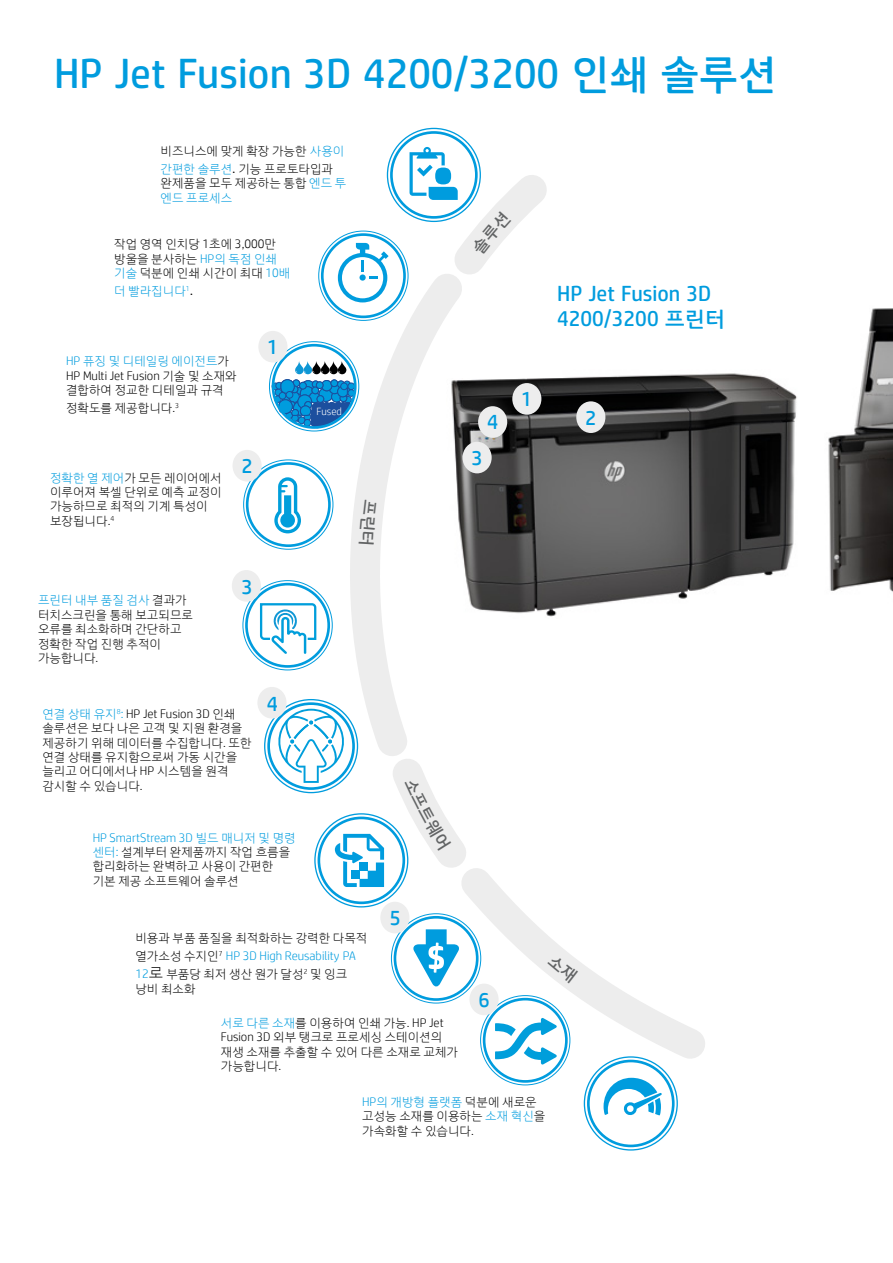
<style>
.page{position:relative;width:893px;height:1263px;background:#fff}
.page>*{position:absolute;margin:0;border:0;box-sizing:border-box;transform-origin:0 0}
.t1{font:40.5px "HP Simplified Hangeul";color:#009cde}
.t2{font:21px/25.2px "HP Simplified Hangeul";color:#009cde}
.t3{font:21px "HP Simplified";color:#009cde}
.t4{font:300 12px/14.4px "HP Simplified Hangeul";color:#000}
.t5{font:300 12px "HP Simplified Hangeul";color:#009cde}
.t6{font:300 10.5px "HP Simplified";color:#fff}
.s1{color:#009cde}
.s2{font-size:15px}
.s3{font-size:15px;color:#000}
</style>
<div class="page">
<img style="left:489px;top:308px;width:404px;height:309px">
<div style="left:390px;top:131px;width:88px;height:88px;border:3px solid #009cde;border-radius:50%"></div>
<div style="left:267px;top:702px;width:88px;height:88px;border:3px solid #009cde;border-radius:50%"></div>
<div style="left:587px;top:1060px;width:88px;height:87px;border:3px solid #009cde;border-radius:50%"></div>
<div style="left:246px;top:462px;width:85px;height:85px;border:3px solid #009cde;border-radius:50%"></div>
<div style="left:321px;top:233px;width:85px;height:85px;border:3px solid #009cde;border-radius:50%"></div>
<div style="left:245px;top:583px;width:85px;height:85px;border:3px solid #009cde;border-radius:50%"></div>
<div style="left:394px;top:916px;width:85px;height:85px;border:3px solid #009cde;border-radius:50%"></div>
<svg style="left:434px;top:880px;width:271px;height:203px"></svg>
<svg style="left:604px;top:1078px;width:58px;height:38px"></svg>
<svg style="left:413px;top:929px;width:46px;height:58px"></svg>
<svg style="left:275px;top:360px;width:60px;height:70px"></svg>
<div style="left:272px;top:344px;width:85px;height:85px;border:3px solid #009cde;border-radius:50%"></div>
<div style="left:286px;top:391px;width:7px;height:7px;background:#009cde;border-radius:50%"></div>
<div style="left:286px;top:391px;width:7px;height:7px;border:1px solid #1c4f9e;border-radius:50%"></div>
<svg style="left:338px;top:243px;width:51px;height:4px"></svg>
<svg style="left:274px;top:477px;width:27px;height:56px"></svg>
<svg style="left:259px;top:603px;width:58px;height:51px"></svg>
<div style="left:382px;top:903px;width:26px;height:29px;background:#ededed;border-radius:50%"></div>
<div style="left:380px;top:902px;width:29px;height:31px;border:3px solid #ededed;border-radius:50%"></div>
<div style="left:259px;top:688px;width:26px;height:29px;background:#ededed;border-radius:50%"></div>
<div style="left:257px;top:687px;width:30px;height:31px;border:3px solid #ededed;border-radius:50%"></div>
<div style="left:471px;top:985px;width:26px;height:29px;background:#ededed;border-radius:50%"></div>
<div style="left:469px;top:983px;width:30px;height:32px;border:3px solid #ededed;border-radius:50%"></div>
<div style="left:233px;top:571px;width:26px;height:29px;background:#ededed;border-radius:50%"></div>
<div style="left:232px;top:570px;width:29px;height:32px;border:3px solid #ededed;border-radius:50%"></div>
<div style="left:463px;top:442px;width:29px;height:31px;border:3px solid #ededed;border-radius:50%"></div>
<div style="left:480px;top:408px;width:26px;height:28px;background:#ededed;border-radius:50%"></div>
<div style="left:478px;top:406px;width:29px;height:32px;border:3px solid #ededed;border-radius:50%"></div>
<div style="left:234px;top:451px;width:26px;height:29px;background:#ededed;border-radius:50%"></div>
<div style="left:233px;top:450px;width:29px;height:31px;border:3px solid #ededed;border-radius:50%"></div>
<div style="left:578px;top:403px;width:26px;height:28px;background:#ededed;border-radius:50%"></div>
<div style="left:576px;top:401px;width:29px;height:32px;border:3px solid #ededed;border-radius:50%"></div>
<div style="left:260px;top:332px;width:26px;height:29px;background:#ededed;border-radius:50%"></div>
<div style="left:258px;top:331px;width:29px;height:31px;border:3px solid #ededed;border-radius:50%"></div>
<div style="left:514px;top:385px;width:26px;height:28px;background:#ededed;border-radius:50%"></div>
<div style="left:512px;top:383px;width:29px;height:32px;border:3px solid #ededed;border-radius:50%"></div>
<svg style="left:335px;top:247px;width:154px;height:462px"></svg>
<svg style="left:495px;top:1018px;width:62px;height:46px"></svg>
<svg style="left:548px;top:954px;width:30px;height:29px"></svg>
<svg style="left:410px;top:147px;width:137px;height:154px"></svg>
<svg style="left:275px;top:709px;width:218px;height:185px"></svg>
<svg style="left:359px;top:500px;width:18px;height:45px"></svg>
<h1 class="t1" style="left:54px;top:48px;width:725px">HP Jet Fusion 3D 4200/3200 인쇄 솔루션</h1>
<p class="t4" style="left:161px;top:141px;width:185px;line-height:18px">비즈니스에 맞게 확장 가능한 <span class="s1">사용이 간편한 솔루션</span><span class="s2">.</span> 기능 프로토타입과</p>
<p class="t4" style="left:161px;top:175px;width:187px">완제품을 모두 제공하는 통합 <span class="s1">엔드 투 엔드 프로세스</span></p>
<p class="t4" style="left:114px;top:236px;width:178px">작업 영역 인치당 1초에 3,000만 방울을 분사하는 <span class="s1">HP의 독점 인쇄 기술</span> 덕분에 인쇄 시간이 최대 <span class="s1">10배</span></p>
<p class="t5" style="left:114px;top:283px;width:81px">더 빨라집니다<sup>1</sup><span class="s3">.</span></p>
<p class="t4" style="left:66px;top:353px;width:172px"><span class="s1">HP 퓨징 및 디테일링 에이전트</span>가<br>HP Multi Jet Fusion 기술 및 소재와 결합하여 정교한 디테일과 규격</p>
<p class="t4" style="left:66px;top:400px;width:114px">정확도를 제공합니다.<sup>3</sup></p>
<h2 class="t3" style="left:267px;top:333px;width:13px">1</h2>
<p class="t4" style="left:50px;top:470px;width:173px"><span class="s1">정확한 열 제어</span>가 모든 레이어에서 이루어져 복셀 단위로 예측 교정이 가능하므로 최적의 기계 특성이 보장됩니다.<sup>4</sup></p>
<h2 class="t3" style="left:241px;top:452px;width:13px">2</h2>
<p class="t6" style="left:317px;top:404px;width:27px">Fused</p>
<h2 class="t3" style="left:487px;top:408px;width:13px">4</h2>
<h2 class="t3" style="left:471px;top:444px;width:13px">3</h2>
<h2 class="t3" style="left:521px;top:385px;width:13px">1</h2>
<h2 class="t2" style="left:557px;top:280px;width:170px">HP Jet Fusion 3D<br>4200/3200 프린터</h2>
<h2 class="t3" style="left:585px;top:403px;width:13px">2</h2>
<p class="t4" style="left:38px;top:592px;width:156px"><span class="s1">프린터 내부 품질 검사</span> 결과가 터치스크린을 통해 보고되므로 오류를 최소화하며 간단하고 정확한 작업 진행 추적이 가능합니다.</p>
<h2 class="t3" style="left:241px;top:572px;width:13px">3</h2>
<p class="t4" style="left:42px;top:706px;width:211px"><span class="s1">연결 상태 유지</span><sup>8</sup><span class="s1">:</span> HP Jet Fusion 3D 인쇄 솔루션은 보다 나은 고객 및 지원 환경을 제공하기 위해 데이터를 수집합니다. 또한 연결 상태를 유지함으로써 가동 시간을 늘리고 어디에서나 HP 시스템을 원격 감시할 수 있습니다.</p>
<h2 class="t3" style="left:267px;top:690px;width:13px">4</h2>
<p class="t4" style="left:93px;top:830px;width:205px"><span class="s1">HP SmartStream 3D 빌드 매니저 및 명령 센터:</span> 설계부터 완제품까지 작업 흐름을 합리화하는 완벽하고 사용이 간편한 기본 제공 소프트웨어 솔루션</p>
<h2 class="t3" style="left:390px;top:904px;width:13px">5</h2>
<p class="t4" style="left:135px;top:928px;width:233px;line-height:18px">비용과 부품 품질을 최적화하는 강력한 다목적 열가소성 수지인<sup>7</sup> <span class="s1">HP 3D High Reusability PA<br>12</span><span class="s2">로</span> 부품당 최저 생산 원가 달성<sup>2</sup> 및 잉크</p>
<p class="t4" style="left:135px;top:981px;width:62px">낭비 최소화</p>
<p class="t4" style="left:221px;top:1015px;width:239px"><span class="s1">서로 다른 소재</span>를 이용하여 인쇄 가능. HP Jet<br>Fusion 3D 외부 탱크로 프로세싱 스테이션의 재생 소재를 추출할 수 있어 다른 소재로 교체가 가능합니다.</p>
<p class="t4" style="left:362px;top:1094px;width:185px"><span class="s1">HP의 개방형 플랫폼</span> 덕분에 새로운 고성능 소재를 이용하는 <span class="s1">소재 혁신</span>을 가속화할 수 있습니다.</p>
<h2 class="t3" style="left:478px;top:985px;width:13px">6</h2>
</div>
